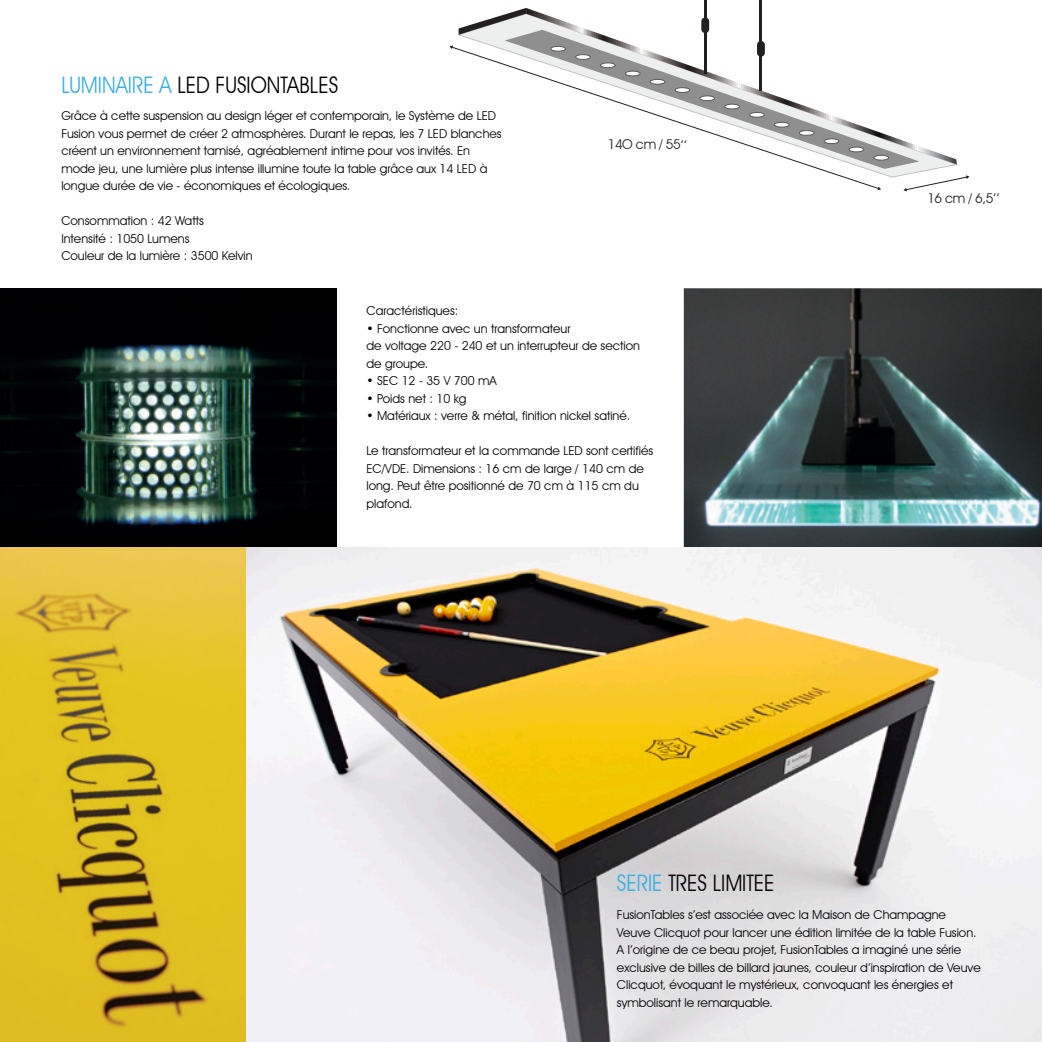
<style>
.page{position:relative;width:1042px;height:1042px;background:#fff}
.page>*{position:absolute;margin:0;border:0;box-sizing:border-box;transform-origin:0 0}
.t1{font:22.75px "Avant Garde IT Cby BT";color:#000001;scale:.9 1}
.t2{font:13.47px "Avant Garde IT Cby BT";letter-spacing:-.03em;color:#231f20}
.t3{font:12.25px/17.5px "Avant Garde IT Cby BT";color:#000001}
.s1{color:#39afe4}
</style>
<div class="page">
<svg style="left:458px;top:8px;width:68px;height:27px"></svg>
<svg style="left:526px;top:8px;width:431px;height:156px"></svg>
<svg style="left:505px;top:30px;width:414px;height:139px"></svg>
<hr style="left:704px;top:0;width:2px;height:73px;background:#231f20">
<hr style="left:760px;top:0;width:2px;height:91px;background:#231f20">
<div style="left:757px;top:41px;width:8px;height:16px;background:#231f20;border-radius:4px"></div>
<div style="left:701px;top:17px;width:8px;height:16px;background:#231f20;border-radius:4px"></div>
<div style="left:550px;top:46px;width:16px;height:5px;border:1px solid #595959;border-radius:50%"></div>
<div style="left:874px;top:155px;width:14px;height:5px;background:#fff;border-radius:50%"></div>
<div style="left:874px;top:155px;width:15px;height:5px;border:1px solid #595959;border-radius:50%"></div>
<svg style="left:903px;top:175px;width:66px;height:16px"></svg>
<svg style="left:453px;top:47px;width:426px;height:142px"></svg>
<img style="left:684px;top:288px;width:358px;height:259px">
<img style="left:0;top:288px;width:336px;height:259px">
<img style="left:245px;top:547px;width:797px;height:495px">
<img style="left:0;top:547px;width:245px;height:495px">
<p class="t1" style="left:61px;top:71px;width:309px"><span class="s1">LUMINAIRE A</span> LED FUSIONTABLES</p>
<p class="t3" style="left:61px;top:107px;width:442px">Grâce à cette suspension au design léger et contemporain, le Système de LED Fusion vous permet de créer 2 atmosphères. Durant le repas, les 7 LED blanches créent un environnement tamisé, agréablement intime pour vos invités. En mode jeu, une lumière plus intense illumine toute la table grâce aux 14 LED à longue durée de vie - économiques et écologiques.</p>
<p class="t3" style="left:61px;top:212px;width:144px">Consommation : 42 Watts</p>
<p class="t3" style="left:61px;top:229px;width:130px">Intensité : 1050 Lumens</p>
<p class="t3" style="left:61px;top:247px;width:193px">Couleur de la lumière : 3500 Kelvin</p>
<p class="t2" style="left:608px;top:136px;width:74px">14O cm / 55</p>
<p class="t2" style="left:680px;top:129px;width:9px">,,</p>
<p class="t3" style="left:366px;top:302px;width:93px">Caractéristiques:</p>
<p class="t3" style="left:366px;top:319px;width:205px">• Fonctionne avec un transformateur</p>
<p class="t3" style="left:366px;top:337px;width:275px">de voltage 220 - 240 et un interrupteur de section de groupe.</p>
<p class="t3" style="left:366px;top:372px;width:132px">• SEC 12 - 35 V 700 mA</p>
<p class="t3" style="left:366px;top:389px;width:101px">• Poids net : 10 kg</p>
<p class="t3" style="left:366px;top:407px;width:265px">• Matériaux : verre &amp; métal, finition nickel satiné.</p>
<p class="t3" style="left:366px;top:442px;width:288px">Le transformateur et la commande LED sont certifiés EC/VDE. Dimensions : 16 cm de large / 140 cm de long. Peut être positionné de 70 cm à 115 cm du plafond.</p>
<p class="t2" style="left:927px;top:190px;width:68px">16 cm / 6,5</p>
<p class="t2" style="left:993px;top:182px;width:9px">,,</p>
<p class="t1" style="left:617px;top:869px;width:176px"><span class="s1">SERIE</span> TRES LIMITEE</p>
<p class="t3" style="left:617px;top:906px;width:365px">FusionTables s’est associée avec la Maison de Champagne Veuve Clicquot pour lancer une édition limitée de la table Fusion.<br>A l’origine de ce beau projet, FusionTables a imaginé une série exclusive de billes de billard jaunes, couleur d’inspiration de Veuve Clicquot, évoquant le mystérieux, convoquant les énergies et symbolisant le remarquable.</p>
</div>
